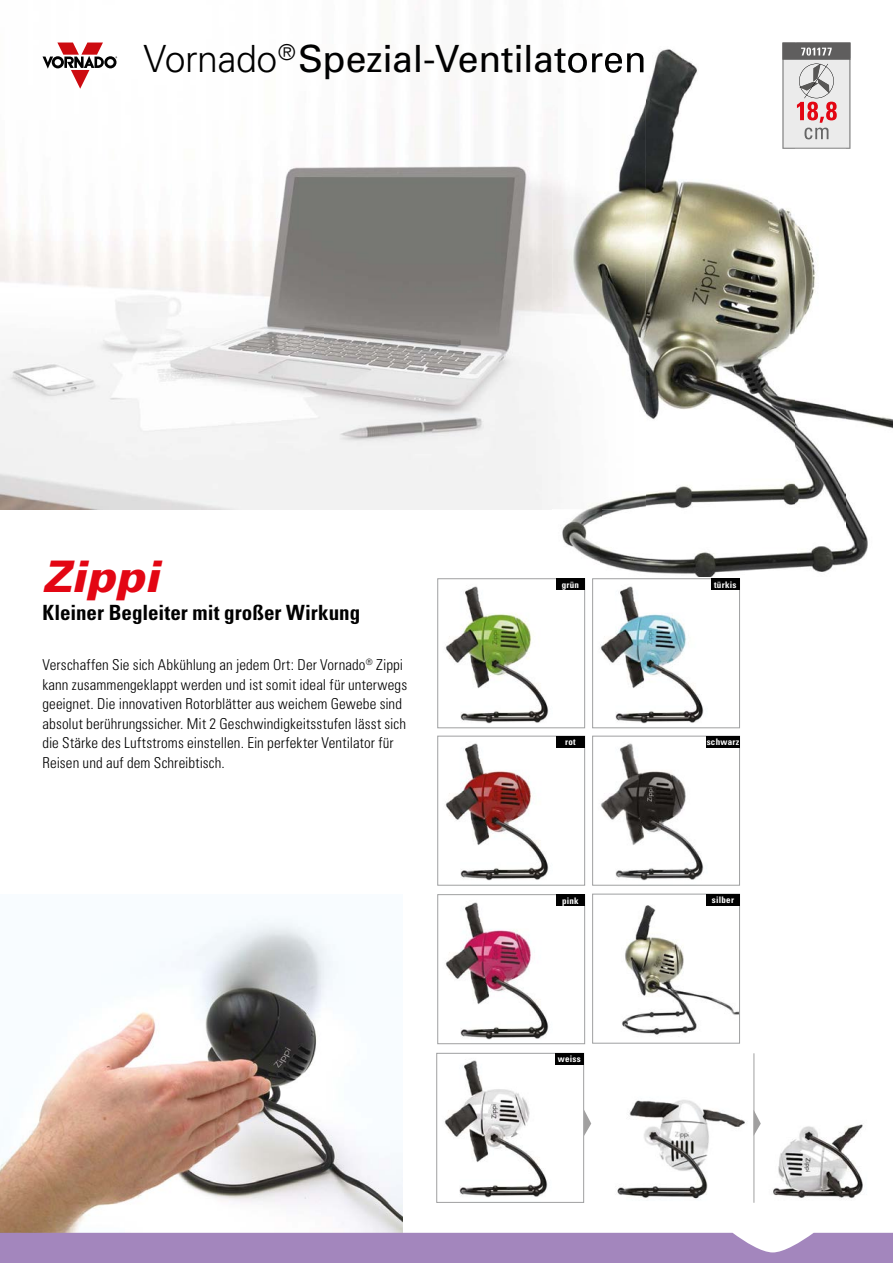
<style>
.page{position:relative;width:893px;height:1263px;background:#fff}
.page>*{position:absolute;margin:0;border:0;box-sizing:border-box;transform-origin:0 0}
.t1{font:italic 900 43.5px "Univers";letter-spacing:.005em;color:#e30613}
.t2{font:37.5px "Univers";letter-spacing:-.01em;color:#010101}
.t3{font:700 condensed 21px "Univers";color:#010101}
.t4{font:300 condensed 15px/19.5px "Univers";letter-spacing:.005em;color:#010101}
.t5{font:700 condensed 9px "Univers";letter-spacing:.025em;color:#fff}
.s1{font-weight:300}
</style>
<div class="page">
<img style="left:0;top:42px;width:323px;height:467px">
<img style="left:323px;top:80px;width:230px;height:276px">
<img style="left:323px;top:356px;width:230px;height:153px">
<img style="left:300px;top:45px;width:23px;height:34px">
<img style="left:445px;top:586px;width:104px;height:138px">
<div style="left:437px;top:578px;width:148px;height:150px;border:1px solid #9fa0a1"></div>
<img style="left:600px;top:586px;width:104px;height:138px">
<div style="left:592px;top:578px;width:148px;height:150px;border:1px solid #9fa0a1"></div>
<img style="left:445px;top:743px;width:116px;height:138px">
<div style="left:437px;top:736px;width:148px;height:149px;border:1px solid #9fa0a1"></div>
<img style="left:601px;top:743px;width:115px;height:138px">
<div style="left:592px;top:736px;width:148px;height:149px;border:1px solid #9fa0a1"></div>
<img style="left:622px;top:905px;width:116px;height:130px">
<div style="left:592px;top:894px;width:148px;height:149px;border:1px solid #9fa0a1"></div>
<img style="left:445px;top:902px;width:104px;height:138px">
<div style="left:437px;top:894px;width:148px;height:150px;border:1px solid #9fa0a1"></div>
<img style="left:444px;top:1060px;width:116px;height:138px">
<div style="left:436px;top:1053px;width:148px;height:150px;border:1px solid #9fa0a1"></div>
<img style="left:617px;top:1100px;width:128px;height:100px">
<img style="left:773px;top:1124px;width:90px;height:75px">
<div style="left:556px;top:579px;width:29px;height:11px;background:#010101"></div>
<div style="left:556px;top:736px;width:29px;height:11px;background:#010101"></div>
<div style="left:706px;top:736px;width:34px;height:11px;background:#010101"></div>
<div style="left:706px;top:894px;width:34px;height:11px;background:#010101"></div>
<div style="left:555px;top:1053px;width:29px;height:11px;background:#010101"></div>
<div style="left:556px;top:894px;width:29px;height:12px;background:#010101"></div>
<div style="left:711px;top:579px;width:29px;height:11px;background:#010101"></div>
<img style="left:0;top:919px;width:403px;height:314px">
<svg style="left:43px;top:43px;width:74px;height:46px"></svg>
<div style="left:0;top:1233px;width:893px;height:30px;background:#a386bd"></div>
<img style="left:601px;top:42px;width:194px;height:534px">
<img style="left:795px;top:42px;width:56px;height:16px">
<img style="left:845px;top:58px;width:48px;height:507px">
<img style="left:795px;top:223px;width:50px;height:349px">
<img style="left:562px;top:509px;width:39px;height:54px">
<img style="left:553px;top:42px;width:93px;height:467px">
<svg style="left:782px;top:43px;width:68px;height:106px;background:#cabebf"></svg>
<img style="left:553px;top:45px;width:90px;height:34px">
<hr style="left:753px;top:1053px;width:1px;height:150px;background:#a1a0a0">
<svg style="left:584px;top:1110px;width:7px;height:26px"></svg>
<svg style="left:753px;top:1110px;width:8px;height:26px"></svg>
<h2 class="t2" style="left:144px;top:37px;width:505px"><span class="s1">Vornado</span><sup>®</sup>Spezial-Ventilatoren</h2>
<h1 class="t1" style="left:43px;top:550px;width:118px">Zippi</h1>
<h3 class="t3" style="left:43px;top:600px;width:319px">Kleiner Begleiter mit großer Wirkung</h3>
<p class="t4" style="left:43px;top:655px;width:366px">Verschaffen Sie sich Abkühlung an jedem Ort: Der Vornado<sup>®</sup> Zippi kann zusammengeklappt werden und ist somit ideal für unterwegs geeignet. Die innovativen Rotorblätter aus weichem Gewebe sind absolut berührungssicher. Mit 2 Geschwindigkeitsstufen lässt sich die Stärke des Luftstroms einstellen. Ein perfekter Ventilator für Reisen und auf dem Schreibtisch.</p>
<p class="t5" style="left:562px;top:579px;width:19px">grün</p>
<p class="t5" style="left:714px;top:579px;width:24px">türkis</p>
<p class="t5" style="left:565px;top:736px;width:12px">rot</p>
<p class="t5" style="left:707px;top:736px;width:34px">schwarz</p>
<p class="t5" style="left:562px;top:895px;width:18px">pink</p>
<p class="t5" style="left:558px;top:1053px;width:25px">weiss</p>
<p class="t5" style="left:712px;top:894px;width:24px">silber</p>
</div>
